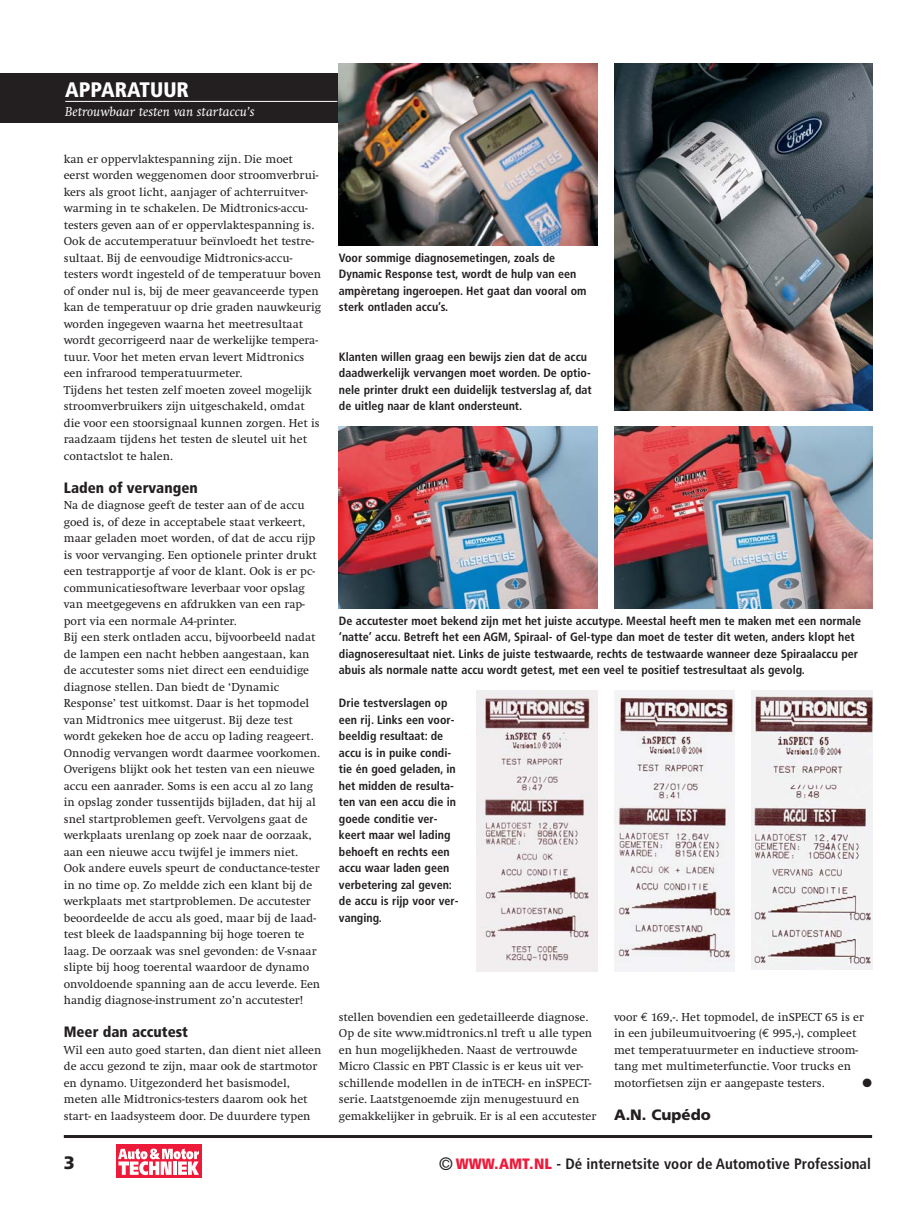
<style>
.page{position:relative;width:914px;height:1212px;background:#fff}
.page>*{position:absolute;margin:0;border:0;box-sizing:border-box;transform-origin:0 0}
.t1{font:900 condensed 21px "Frutiger";color:#fff}
.t2{font:900 18px "Frutiger";color:#231f20}
.t3{font:700 condensed 15px "Frutiger";color:#231f20}
.t4{font:900 condensed 15px "Frutiger";color:#231f20}
.t5{font:900 15px "Frutiger";color:#231f20}
.t6{font:italic 13.5px "Swift";color:#fff}
.t7{font:12px/16.5px "Swift";color:#231f20}
.t8{font:700 condensed 12px/16.5px "Frutiger";color:#231f20}
.t9{font:12px "Zapf Dingbats";color:#231f20}
.s1{font-family:"Euro Mono"}
.s2{font-weight:400;font-size:18px}
.s3{font-weight:900;color:#ed1a3a}
</style>
<div class="page">
<hr style="left:64px;top:1135px;width:808px;height:3px;background:#231f20">
<div style="left:0;top:73px;width:390px;height:49px;background:#231f20"></div>
<hr style="left:65px;top:101px;width:272px;height:1px;background:#fff">
<img style="left:339px;top:64px;width:258px;height:181px">
<img style="left:614px;top:64px;width:258px;height:346px">
<img style="left:339px;top:427px;width:258px;height:181px">
<img style="left:614px;top:427px;width:258px;height:181px">
<img style="left:476px;top:691px;width:121px;height:280px">
<img style="left:614px;top:691px;width:120px;height:280px">
<img style="left:751px;top:691px;width:121px;height:279px">
<div style="left:116px;top:1144px;width:85px;height:34px;background:#ed1a3a"></div>
<svg style="left:118px;top:1149px;width:81px;height:26px"></svg>
<h1 class="t1" style="left:65px;top:81px;width:125px">APPARATUUR</h1>
<p class="t6" style="left:65px;top:107px;width:191px">Betrouwbaar testen van startaccu’s</p>
<p class="t7" style="left:64px;top:152px;width:259px">kan er oppervlaktespanning zijn. Die moet eerst worden weggenomen door stroomverbrui&shy;kers als groot licht, aanjager of achterruitver&shy;warming in te schakelen. De Midtronics-accu&shy;testers geven aan of er oppervlaktespanning is.<br>Ook de accutemperatuur beïnvloedt het testre&shy;sultaat. Bij de eenvoudige Midtronics-accu&shy;testers wordt ingesteld of de temperatuur boven of onder nul is, bij de meer geavanceerde typen kan de temperatuur op drie graden nauwkeurig worden ingegeven waarna het meetresultaat wordt gecorrigeerd naar de werkelijke tempera&shy;tuur. Voor het meten ervan levert Midtronics een infrarood temperatuurmeter.<br>Tijdens het testen zelf moeten zoveel mogelijk stroomverbruikers zijn uitgeschakeld, omdat die voor een stoorsignaal kunnen zorgen. Het is raadzaam tijdens het testen de sleutel uit het contactslot te halen.</p>
<p class="t4" style="left:64px;top:482px;width:135px">Laden of vervangen</p>
<p class="t7" style="left:64px;top:498px;width:258px">Na de diagnose geeft de tester aan of de accu goed is, of deze in acceptabele staat verkeert, maar geladen moet worden, of dat de accu rijp is voor vervanging. Een optionele printer drukt een testrapportje af voor de klant. Ook is er pc&shy;communicatiesoftware leverbaar voor opslag van meetgegevens en afdrukken van een rap&shy;port via een normale A4-printer.<br>Bij een sterk ontladen accu, bijvoorbeeld nadat de lampen een nacht hebben aangestaan, kan de accutester soms niet direct een eenduidige diagnose stellen. Dan biedt de ‘Dynamic Response’ test uitkomst. Daar is het topmodel van Midtronics mee uitgerust. Bij deze test wordt gekeken hoe de accu op lading reageert.<br>Onnodig vervangen wordt daarmee voorkomen.<br>Overigens blijkt ook het testen van een nieuwe accu een aanrader. Soms is een accu al zo lang in opslag zonder tussentijds bijladen, dat hij al snel startproblemen geeft. Vervolgens gaat de werkplaats urenlang op zoek naar de oorzaak, aan een nieuwe accu twijfel je immers niet.<br>Ook andere euvels speurt de conductance-tester in no time op. Zo meldde zich een klant bij de werkplaats met startproblemen. De accutester beoordeelde de accu als goed, maar bij de laad&shy;test bleek de laadspanning bij hoge toeren te laag. De oorzaak was snel gevonden: de V-snaar slipte bij hoog toerental waardoor de dynamo onvoldoende spanning aan de accu leverde. Een handig diagnose-instrument zo’n accutester!</p>
<p class="t4" style="left:64px;top:1026px;width:126px">Meer dan accutest</p>
<p class="t7" style="left:64px;top:1043px;width:259px">Wil een auto goed starten, dan dient niet alleen de accu gezond te zijn, maar ook de startmotor en dynamo. Uitgezonderd het basismodel, meten alle Midtronics-testers daarom ook het start- en laadsysteem door. De duurdere typen</p>
<p class="t8" style="left:339px;top:250px;width:249px">Voor sommige diagnosemetingen, zoals de Dynamic Response test, wordt de hulp van een ampèretang ingeroepen. Het gaat dan vooral om sterk ontladen accu’s.</p>
<p class="t8" style="left:339px;top:349px;width:254px">Klanten willen graag een bewijs zien dat de accu daadwerkelijk vervangen moet worden. De optio&shy;nele printer drukt een duidelijk testverslag af, dat de uitleg naar de klant ondersteunt.</p>
<p class="t8" style="left:339px;top:613px;width:524px">De accutester moet bekend zijn met het juiste accutype. Meestal heeft men te maken met een normale ‘natte’ accu. Betreft het een AGM, Spiraal- of Gel-type dan moet de tester dit weten, anders klopt het diagnoseresultaat niet. Links de juiste testwaarde, rechts de testwaarde wanneer deze Spiraalaccu per abuis als normale natte accu wordt getest, met een veel te positief testresultaat als gevolg.</p>
<p class="t8" style="left:339px;top:696px;width:121px">Drie testverslagen op een rij. Links een voor&shy;beeldig resultaat: de accu is in puike condi&shy;tie én goed geladen, in het midden de resulta&shy;ten van een accu die in goede conditie ver&shy;keert maar wel lading behoeft en rechts een accu waar laden geen verbetering zal geven: de accu is rijp voor ver&shy;vanging.</p>
<p class="t7" style="left:339px;top:1010px;width:259px">stellen bovendien een gedetailleerde diagnose.<br>Op de site www.midtronics.nl treft u alle typen en hun mogelijkheden. Naast de vertrouwde Micro Classic en PBT Classic is er keus uit ver&shy;schillende modellen in de inTECH- en inSPECT&shy;serie. Laatstgenoemde zijn menugestuurd en gemakkelijker in gebruik. Er is al een accutester</p>
<p class="t7" style="left:614px;top:1010px;width:251px">voor <span class="s1">€</span> 169,-. Het topmodel, de inSPECT 65 is er in een jubileumuitvoering (<span class="s1">€</span> 995,-), compleet met temperatuurmeter en inductieve stroom&shy;tang met multimeterfunctie. Voor trucks en motorfietsen zijn er aangepaste testers.</p>
<p class="t9" style="left:862px;top:1077px;width:11px">●</p>
<p class="t5" style="left:614px;top:1109px;width:98px">A.N. Cupédo</p>
<h2 class="t2" style="left:64px;top:1156px;width:13px">3</h2>
<p class="t3" style="left:439px;top:1158px;width:434px"><span class="s2">©</span> <span class="s3">WWW.AMT.NL</span> - Dé internetsite voor de Automotive Professional</p>
</div>
